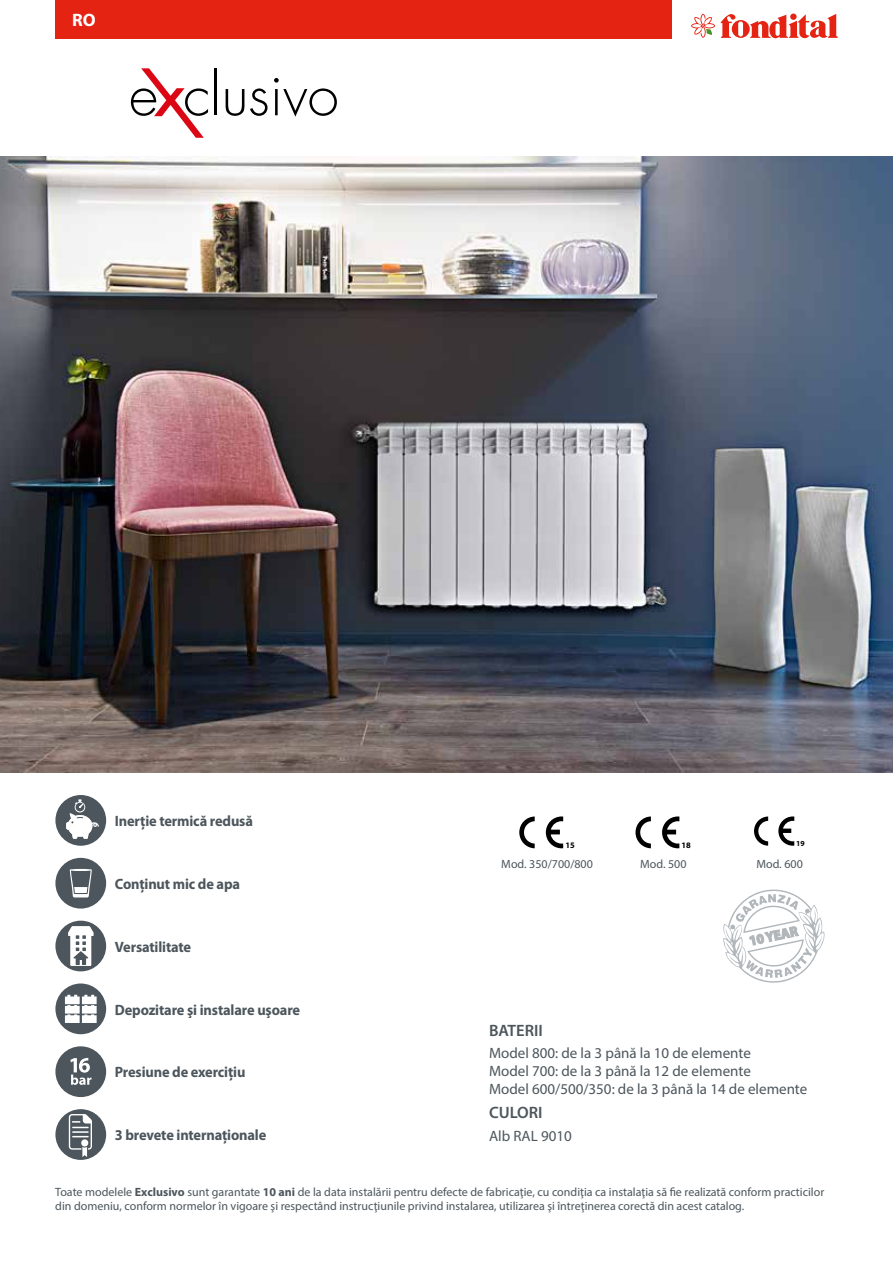
<style>
.page{position:relative;width:893px;height:1263px;background:#fff}
.page>*{position:absolute;margin:0;border:0;box-sizing:border-box;transform-origin:0 0}
.t1{font:700 18px "Myriad Pro";color:#fff}
.t2{font:600 16.5px "Myriad Pro";color:#4c565c}
.t3{font:700 15px "Myriad Pro";letter-spacing:-.01em;color:#4c565c;scale:.96 1}
.t4{font:15px/18px "Myriad Pro";color:#4c565c}
.t5{font:12px/14.4px "Myriad Pro";color:#4c565c}
.t6{font:700 8.4px "Myriad Pro";color:#000}
.t7{font:700 7.8px "Myriad Pro";color:#000}
.s1{font-weight:700}
</style>
<div class="page">
<svg style="left:691px;top:14px;width:147px;height:24px"></svg>
<div style="left:55px;top:0;width:617px;height:38px;background:#e42313"></div>
<svg style="left:131px;top:68px;width:77px;height:70px"></svg>
<hr style="left:215px;top:68px;width:2px;height:47px;background:#000">
<svg style="left:226px;top:88px;width:42px;height:28px"></svg>
<svg style="left:274px;top:78px;width:63px;height:39px"></svg>
<img style="left:0;top:156px;width:893px;height:616px">
<svg style="left:55px;top:795px;width:51px;height:51px"></svg>
<div style="left:55px;top:858px;width:51px;height:50px;background:#4d565d;border-radius:50%"></div>
<svg style="left:70px;top:869px;width:22px;height:28px"></svg>
<svg style="left:55px;top:921px;width:51px;height:50px"></svg>
<div style="left:55px;top:983px;width:51px;height:51px;background:#4d565d;border-radius:50%"></div>
<svg style="left:65px;top:995px;width:32px;height:28px"></svg>
<div style="left:55px;top:1046px;width:51px;height:51px;background:#4d565d;border-radius:50%"></div>
<svg style="left:70px;top:1058px;width:21px;height:27px"></svg>
<div style="left:55px;top:1109px;width:51px;height:51px;background:#4c565c;border-radius:50%"></div>
<svg style="left:69px;top:1114px;width:23px;height:43px"></svg>
<svg style="left:519px;top:816px;width:16px;height:32px"></svg>
<svg style="left:546px;top:816px;width:17px;height:32px"></svg>
<svg style="left:635px;top:816px;width:16px;height:32px"></svg>
<svg style="left:662px;top:816px;width:17px;height:32px"></svg>
<svg style="left:754px;top:816px;width:14px;height:30px"></svg>
<svg style="left:778px;top:816px;width:16px;height:30px"></svg>
<svg style="left:723px;top:889px;width:102px;height:94px"></svg>
<h1 class="t1" style="left:72px;top:10px;width:25px">RO</h1>
<p class="t3" style="left:115px;top:812px;width:145px">Inerție termică redusă</p>
<p class="t3" style="left:115px;top:875px;width:132px">Conţinut mic de apa</p>
<p class="t3" style="left:115px;top:938px;width:81px">Versatilitate</p>
<p class="t3" style="left:115px;top:1001px;width:194px">Depozitare şi instalare uşoare</p>
<p class="t3" style="left:115px;top:1064px;width:138px">Presiune de exerciţiu</p>
<p class="t3" style="left:115px;top:1127px;width:159px">3 brevete internaţionale</p>
<p class="t6" style="left:565px;top:840px;width:11px">15</p>
<p class="t5" style="left:501px;top:857px;width:93px">Mod. 350/700/800</p>
<p class="t6" style="left:681px;top:840px;width:11px">18</p>
<p class="t5" style="left:640px;top:857px;width:48px">Mod. 500</p>
<p class="t7" style="left:796px;top:839px;width:10px">19</p>
<p class="t5" style="left:756px;top:857px;width:48px">Mod. 600</p>
<h2 class="t2" style="left:489px;top:1020px;width:55px">BATERII</h2>
<p class="t4" style="left:489px;top:1044px;width:320px">Model 800: de la 3 până la 10 de elemente<br>Model 700: de la 3 până la 12 de elemente<br>Model 600/500/350: de la 3 până la 14 de elemente</p>
<h2 class="t2" style="left:489px;top:1102px;width:55px">CULORI</h2>
<p class="t4" style="left:489px;top:1126px;width:84px">Alb RAL 9010</p>
<p class="t5" style="left:55px;top:1184px;width:770px">Toate modelele <span class="s1">Exclusivo</span> sunt garantate <span class="s1">10 ani</span> de la data instalării pentru defecte de fabricaţie, cu condiţia ca instalaţia să fie realizată conform practicilor din domeniu, conform normelor în vigoare şi respectând instrucţiunile privind instalarea, utilizarea şi întreţinerea corectă din acest catalog.</p>
</div>
